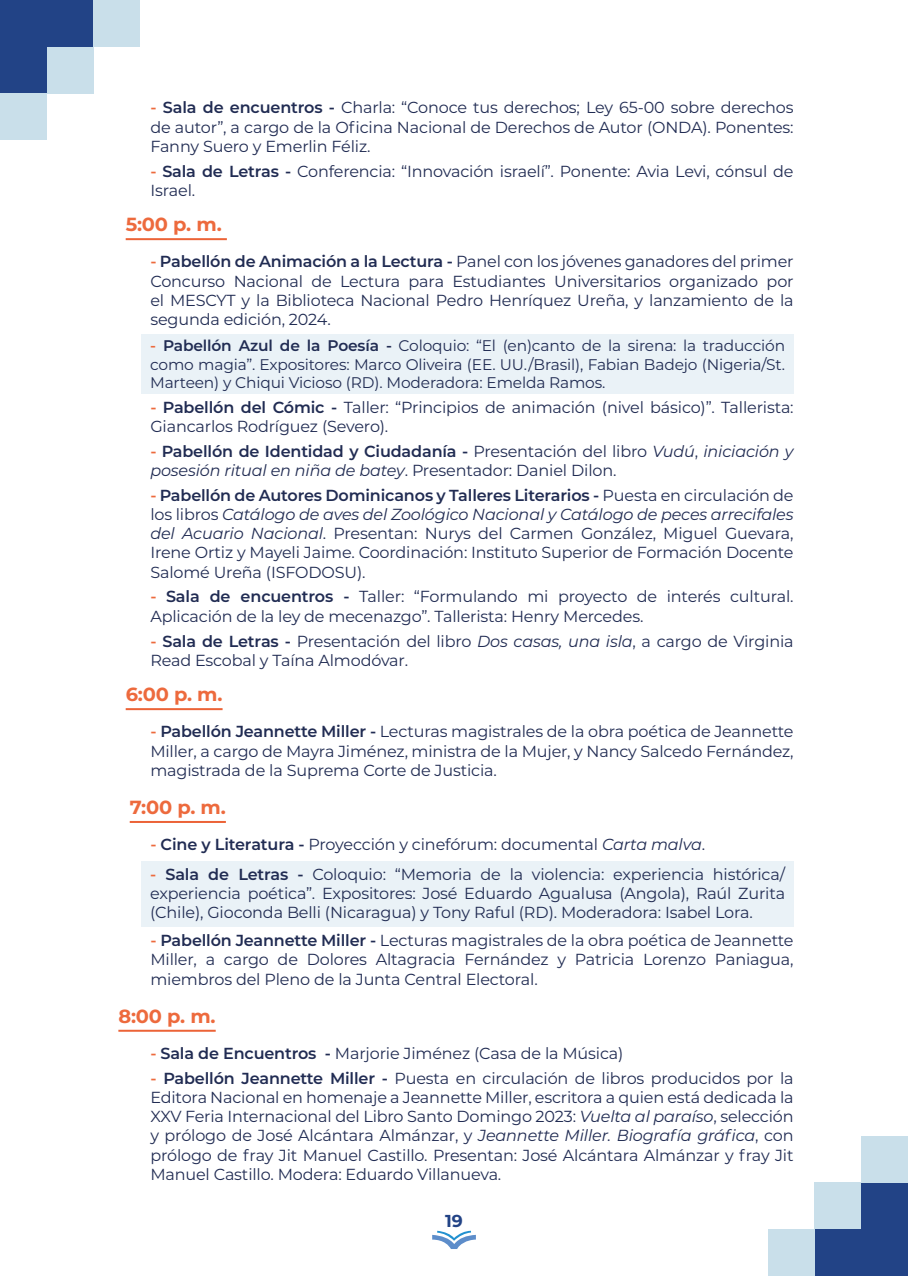
<style>
.page{position:relative;width:908px;height:1276px;background:#fff}
.page>*{position:absolute;margin:0;border:0;box-sizing:border-box;transform-origin:0 0}
.t1{font:700 19px "Montserrat";letter-spacing:-.01em;color:#ed6a3d}
.t2{font:700 17.2px "Montserrat";color:#224386}
.t3{font:16px/19.2px "Montserrat";letter-spacing:-.01em;color:#212c53;text-align:justify}
.t4{font:15.4px/18.4px "Montserrat";letter-spacing:-.01em;color:#212c53;text-align:justify}
.s1{font-weight:600;color:#ed6a3d}
.s2{font-weight:600}
.s3{font-style:italic}
</style>
<div class="page">
<div style="left:47px;top:0;width:46px;height:47px;background:#224386"></div>
<div style="left:814px;top:1229px;width:46px;height:47px;background:#224386"></div>
<div style="left:93px;top:0;width:47px;height:47px;background:#c9dfea"></div>
<div style="left:767px;top:1229px;width:47px;height:47px;background:#c9dfea"></div>
<div style="left:0;top:47px;width:47px;height:46px;background:#224386"></div>
<div style="left:860px;top:1182px;width:47px;height:47px;background:#224386"></div>
<div style="left:47px;top:47px;width:46px;height:46px;background:#c9dfea"></div>
<div style="left:814px;top:1182px;width:46px;height:47px;background:#c9dfea"></div>
<div style="left:0;top:93px;width:47px;height:47px;background:#c9dfea"></div>
<div style="left:860px;top:1136px;width:47px;height:46px;background:#c9dfea"></div>
<div style="left:0;top:0;width:47px;height:47px;background:#224386"></div>
<div style="left:860px;top:1229px;width:47px;height:47px;background:#224386"></div>
<svg style="left:432px;top:1230px;width:43px;height:19px"></svg>
<hr style="left:126px;top:238px;width:101px;height:2px;background:#ec6337">
<hr style="left:126px;top:708px;width:96px;height:2px;background:#ec6337">
<hr style="left:130px;top:821px;width:96px;height:2px;background:#ec6337">
<hr style="left:118px;top:1029px;width:97px;height:2px;background:#ec6337">
<div style="left:141px;top:334px;width:652px;height:59px;background:#eaf2f7"></div>
<div style="left:141px;top:862px;width:652px;height:65px;background:#eaf2f7"></div>
<p class="t3" style="left:150px;top:97px;width:644px"><span class="s1">-</span> <span class="s2">Sala de encuentros -</span> Charla: “Conoce tus derechos; Ley 65-00 sobre derechos de autor”, a cargo de la Oficina Nacional de Derechos de Autor (ONDA). Ponentes:<br>Fanny Suero y Emerlin Féliz.</p>
<p class="t3" style="left:150px;top:161px;width:644px"><span class="s1">-</span> <span class="s2">Sala de Letras -</span> Conferencia: “Innovación israelí”. Ponente: Avia Levi, cónsul de<br>Israel.</p>
<p class="t1" style="left:126px;top:211px;width:97px">5:00 p. m.</p>
<p class="t3" style="left:150px;top:251px;width:644px"><span class="s1">-</span> <span class="s2">Pabellón de Animación a la Lectura -</span> Panel con los jóvenes ganadores del primer Concurso Nacional de Lectura para Estudiantes Universitarios organizado por el MESCYT y la Biblioteca Nacional Pedro Henríquez Ureña, y lanzamiento de la segunda edición, 2024.</p>
<p class="t4" style="left:150px;top:336px;width:636px"><span class="s1">-</span> <span class="s2">Pabellón Azul de la Poesía -</span> Coloquio: “El (en)canto de la sirena: la traducción como magia”. Expositores: Marco Oliveira (EE. UU./Brasil), Fabian Badejo (Nigeria/St.<br>Marteen) y Chiqui Vicioso (RD). Moderadora: Emelda Ramos.</p>
<p class="t3" style="left:150px;top:397px;width:644px"><span class="s1">-</span> <span class="s2">Pabellón del Cómic -</span> Taller: “Principios de animación (nivel básico)”. Tallerista:<br>Giancarlos Rodríguez (Severo).</p>
<p class="t3" style="left:150px;top:441px;width:644px"><span class="s1">-</span> <span class="s2">Pabellón de Identidad y Ciudadanía -</span> Presentación del libro <span class="s3">Vudú</span>, <span class="s3">iniciación y posesión ritual en niña de batey</span>. Presentador: Daniel Dilon.</p>
<p class="t3" style="left:150px;top:485px;width:644px"><span class="s1">-</span> <span class="s2">Pabellón de Autores Dominicanos y Talleres Literarios -</span> Puesta en circulación de los libros <span class="s3">Catálogo de aves del Zoológico Nacional y Catálogo de peces arrecifales del Acuario Nacional</span>. Presentan: Nurys del Carmen González, Miguel Guevara, Irene Ortiz y Mayeli Jaime. Coordinación: Instituto Superior de Formación Docente Salomé Ureña (ISFODOSU).</p>
<p class="t3" style="left:150px;top:586px;width:644px"><span class="s1">-</span> <span class="s2">Sala de encuentros -</span> Taller: “Formulando mi proyecto de interés cultural.<br>Aplicación de la ley de mecenazgo”. Tallerista: Henry Mercedes.</p>
<p class="t3" style="left:150px;top:631px;width:644px"><span class="s1">-</span> <span class="s2">Sala de Letras -</span> Presentación del libro <span class="s3">Dos casas, una isla</span>, a cargo de Virginia<br>Read Escobal y Taína Almodóvar.</p>
<p class="t1" style="left:126px;top:680px;width:98px">6:00 p. m.</p>
<p class="t3" style="left:150px;top:721px;width:644px"><span class="s1">-</span> <span class="s2">Pabellón Jeannette Miller -</span> Lecturas magistrales de la obra poética de Jeannette Miller, a cargo de Mayra Jiménez, ministra de la Mujer, y Nancy Salcedo Fernández, magistrada de la Suprema Corte de Justicia.</p>
<p class="t1" style="left:130px;top:793px;width:98px">7:00 p. m.</p>
<p class="t3" style="left:150px;top:834px;width:556px"><span class="s1">-</span> <span class="s2">Cine y Literatura -</span> Proyección y cinefórum: documental <span class="s3">Carta malva</span>.</p>
<p class="t3" style="left:150px;top:864px;width:636px"><span class="s1">-</span> <span class="s2">Sala de Letras -</span> Coloquio: “Memoria de la violencia: experiencia histórica/ experiencia poética”. Expositores: José Eduardo Agualusa (Angola), Raúl Zurita (Chile), Gioconda Belli (Nicaragua) y Tony Raful (RD). Moderadora: Isabel Lora.</p>
<p class="t3" style="left:150px;top:930px;width:644px"><span class="s1">-</span> <span class="s2">Pabellón Jeannette Miller -</span> Lecturas magistrales de la obra poética de Jeannette Miller, a cargo de Dolores Altagracia Fernández y Patricia Lorenzo Paniagua, miembros del Pleno de la Junta Central Electoral.</p>
<p class="t1" style="left:118px;top:1002px;width:99px">8:00 p. m.</p>
<p class="t3" style="left:150px;top:1043px;width:474px"><span class="s1">-</span> <span class="s2">Sala de Encuentros -</span> Marjorie Jiménez (Casa de la Música)</p>
<p class="t3" style="left:150px;top:1068px;width:644px"><span class="s1">-</span> <span class="s2">Pabellón Jeannette Miller -</span> Puesta en circulación de libros producidos por la Editora Nacional en homenaje a Jeannette Miller, escritora a quien está dedicada la XXV Feria Internacional del Libro Santo Domingo 2023: <span class="s3">Vuelta al paraíso</span>, selección y prólogo de José Alcántara Almánzar, y <span class="s3">Jeannette Miller. Biografía gráfica</span>, con prólogo de fray Jit Manuel Castillo. Presentan: José Alcántara Almánzar y fray Jit Manuel Castillo. Modera: Eduardo Villanueva.</p>
<p class="t2" style="left:445px;top:1208px;width:19px">19</p>
</div>
